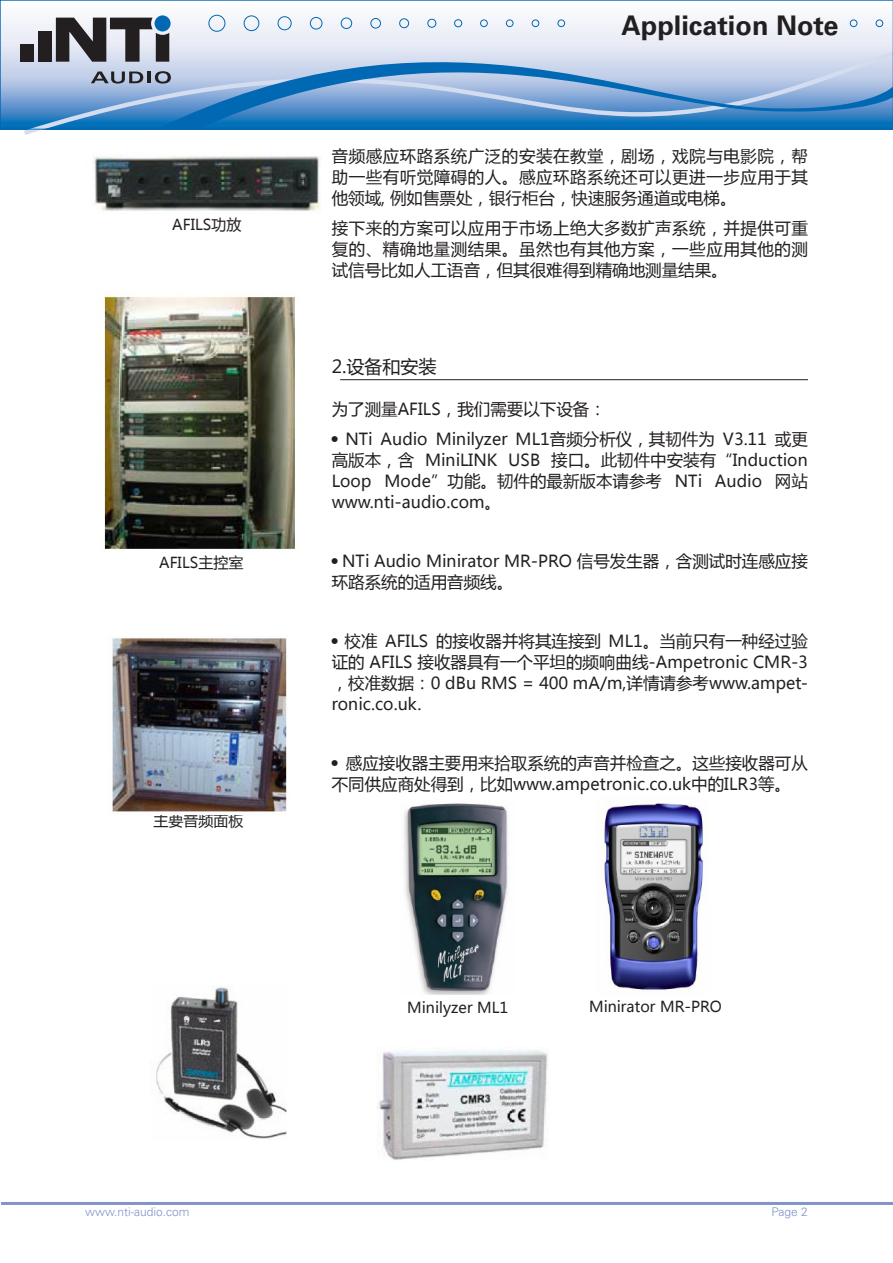
<style>
.page{position:relative;width:893px;height:1263px;background:#fff}
.page>*{position:absolute;margin:0;border:0;box-sizing:border-box;transform-origin:0 0}
.t1{font:700 27px "Univers LT Std";color:#231f20}
._20_Headline_in{font:18px "Microsoft Ya Hei";color:#231f20}
._10_standardtext{font:16.5px/21px "Microsoft Ya Hei";color:#231f20;text-align:justify}
._16_picture_text{font:15px "Microsoft Ya Hei";color:#231f20}
.t2{font:300 12px "Univers LT Std";color:#8193c9}
.s1{font-family:"Univers LT Std"}
</style>
<div class="page">
<hr style="left:1px;top:1202px;width:892px;height:3px;background:#8193c9">
<svg style="left:19px;top:129px;width:874px;height:6px"></svg>
<svg style="left:0;top:0;width:892px;height:129px"></svg>
<svg style="left:892px;top:0;width:1px;height:129px"></svg>
<hr style="left:340px;top:379px;width:468px;height:1px;background:#231f20">
<img style="left:93px;top:156px;width:228px;height:55px">
<img style="left:104px;top:291px;width:191px;height:259px">
<img style="left:112px;top:638px;width:175px;height:175px">
<img style="left:377px;top:1050px;width:171px;height:110px">
<img style="left:404px;top:803px;width:104px;height:192px">
<img style="left:603px;top:803px;width:102px;height:188px">
<img style="left:156px;top:986px;width:131px;height:153px">
<p class="_16_picture_text" style="left:172px;top:214px;width:71px">AFILS功放</p>
<p class="_16_picture_text" style="left:159px;top:552px;width:86px">AFILS主控室</p>
<p class="_16_picture_text" style="left:153px;top:811px;width:92px">主要音频面板</p>
<p class="t1" style="left:621px;top:10px;width:218px">Application Note</p>
<p class="_10_standardtext" style="left:332px;top:145px;width:478px">音频感应环路系统广泛的安装在教堂，剧场，戏院与电影院，帮助一些有听觉障碍的人。感应环路系统还可以更进一步应用于其他领域, 例如售票处，银行柜台，快速服务通道或电梯。</p>
<p class="_10_standardtext" style="left:332px;top:217px;width:478px">接下来的方案可以应用于市场上绝大多数扩声系统，并提供可重复的、精确地量测结果。虽然也有其他方案，一些应用其他的测试信号比如人工语音，但其很难得到精确地测量结果。</p>
<p class="_20_Headline_in" style="left:332px;top:354px;width:106px">2.设备和安装</p>
<p class="_10_standardtext" style="left:332px;top:398px;width:276px">为了测量AFILS，我们需要以下设备：</p>
<p class="_10_standardtext" style="left:332px;top:428px;width:478px"><span class="s1">•</span> NTi Audio Minilyzer ML1音频分析仪，其韧件为 V3.11 或更高版本，含 MiniLINK USB 接口。此韧件中安装有“Induction Loop Mode”功能。韧件的最新版本请参考 NTi Audio 网站www.nti-audio.com。</p>
<p class="_10_standardtext" style="left:332px;top:550px;width:478px"><span class="s1">•</span> NTi Audio Minirator MR-PRO 信号发生器，含测试时连感应接环路系统的适用音频线。</p>
<p class="_10_standardtext" style="left:332px;top:630px;width:478px"><span class="s1">•</span> 校准 AFILS 的接收器并将其连接到 ML1。当前只有一种经过验证的 AFILS 接收器具有一个平坦的频响曲线-Ampetronic CMR-3，校准数据：0 dBu RMS = 400 mA/m,详情请参考www.ampet&shy;ronic.co.uk.</p>
<p class="_10_standardtext" style="left:332px;top:752px;width:478px"><span class="s1">•</span> 感应接收器主要用来拾取系统的声音并检查之。这些接收器可从不同供应商处得到，比如www.ampetronic.co.uk中的ILR3等。</p>
<p class="_16_picture_text" style="left:407px;top:998px;width:102px">Minilyzer ML1</p>
<p class="_16_picture_text" style="left:589px;top:997px;width:135px">Minirator MR-PRO</p>
<p class="t2" style="left:85px;top:1205px;width:106px">www.nti-audio.com</p>
<p class="t2" style="left:772px;top:1205px;width:38px">Page 2</p>
</div>
